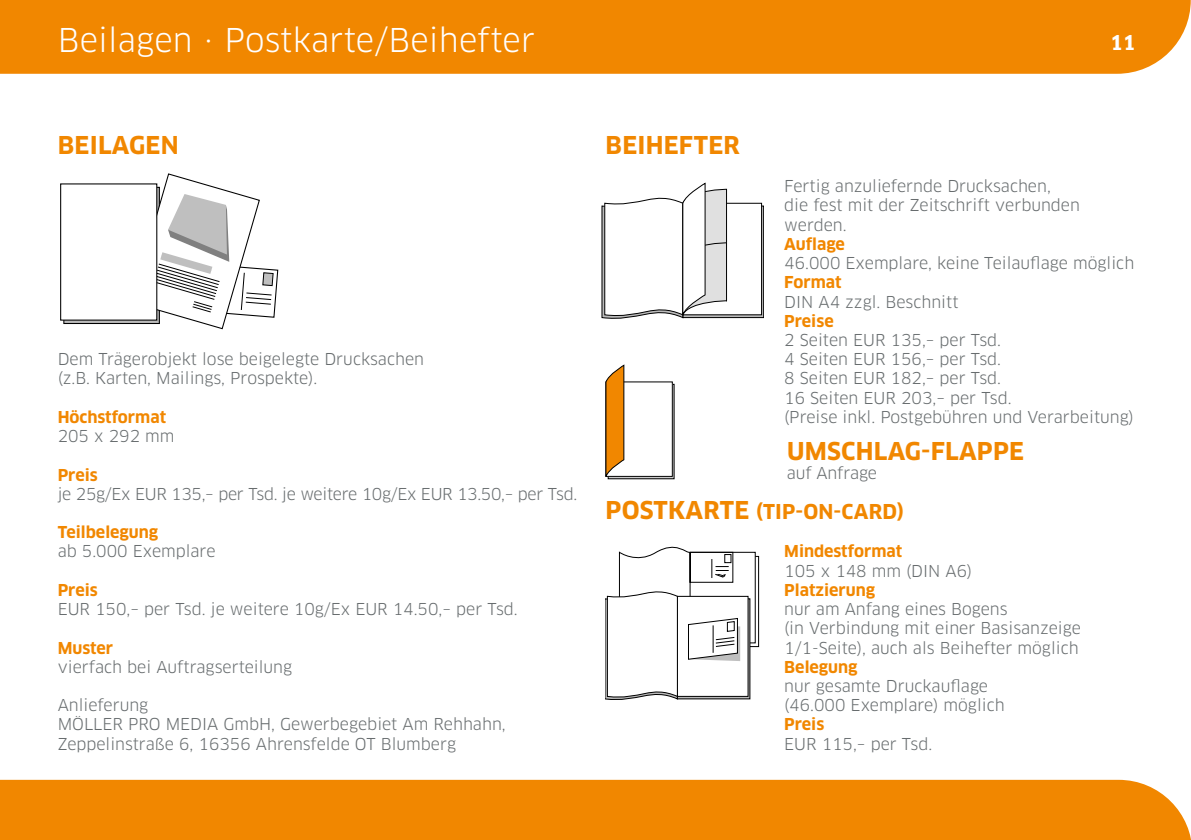
<style>
.page{position:relative;width:1191px;height:840px;background:#fff}
.page>*{position:absolute;margin:0;border:0;box-sizing:border-box;transform-origin:0 0}
.t1{font:32px "Clan OT";letter-spacing:.005em;color:#fff}
.t2{font:700 24px "Clan OT";letter-spacing:.01em;color:#f18700}
.t3{font:700 20px "Clan OT";letter-spacing:.01em;color:#f18700}
.t4{font:700 20px "Clan OT";color:#fff}
.t5{font:16px/19.2px "Clan OT";color:#676c6e}
.t6{font:16px/19.2px "Clan OT";letter-spacing:-.02em;color:#676c6e}
.t7{font:700 16px/19.2px "Clan OT";color:#f18700}
.s1{font-weight:400;color:#676c6e}
.s2{font-weight:700;color:#f18700}
.s3{font-size:24px}
</style>
<div class="page">
<div style="left:0;top:0;width:1190px;height:74px;background:#f18700"></div>
<div style="left:682px;top:205px;width:81px;height:113px;background:#818181;border:1px solid #000"></div>
<div style="left:682px;top:203px;width:80px;height:112px;background:#fff;border:1px solid #000"></div>
<svg style="left:601px;top:182px;width:126px;height:137px"></svg>
<div style="left:740px;top:555px;width:19px;height:91px;background:#fff;border:1px solid #000"></div>
<svg style="left:605px;top:546px;width:151px;height:154px"></svg>
<div style="left:607px;top:383px;width:67px;height:96px;border:1px solid #000"></div>
<div style="left:606px;top:382px;width:66px;height:94px;background:#fff"></div>
<div style="left:605px;top:381px;width:68px;height:95px;border:1px solid #000"></div>
<svg style="left:605px;top:365px;width:20px;height:111px;background:#d68b2b"></svg>
<svg style="left:130px;top:173px;width:149px;height:157px"></svg>
<div style="left:60px;top:183px;width:97px;height:137px;background:#fff;border:1px solid #000"></div>
<div style="left:0;top:779px;width:1191px;height:60px;background:#f18700"></div>
<p class="t1" style="left:58px;top:21px;width:479px">Beilagen · Postkarte/Beihefter</p>
<p class="t4" style="left:1110px;top:31px;width:27px">11</p>
<p class="t2" style="left:58px;top:131px;width:122px">BEILAGEN</p>
<p class="t5" style="left:58px;top:349px;width:368px">Dem Trägerobjekt lose beigelegte Drucksachen (z.B. Karten, Mailings, Prospekte).</p>
<p class="t7" style="left:58px;top:407px;width:118px">Höchstformat<br><span class="s1">205 x 292 mm</span></p>
<p class="t6" style="left:58px;top:465px;width:521px"><span class="s2">Preis<br></span>je 25g/Ex EUR 135,– per Tsd. je weitere 10g/Ex EUR 13.50,– per Tsd.</p>
<p class="t5" style="left:58px;top:522px;width:159px"><span class="s2">Teilbelegung<br></span>ab 5.000 Exemplare</p>
<p class="t5" style="left:58px;top:580px;width:461px"><span class="s2">Preis<br></span>EUR 150,– per Tsd. je weitere 10g/Ex EUR 14.50,– per Tsd.</p>
<p class="t5" style="left:58px;top:637px;width:236px"><span class="s2">Muster<br></span>vierfach bei Auftragserteilung</p>
<p class="t5" style="left:58px;top:695px;width:92px">Anlieferung</p>
<p class="t5" style="left:58px;top:714px;width:449px">MÖLLER PRO MEDIA GmbH, Gewerbegebiet Am Rehhahn,<br>Zeppelinstraße 6, 16356 Ahrensfelde OT Blumberg</p>
<p class="t2" style="left:605px;top:131px;width:136px">BEIHEFTER</p>
<p class="t5" style="left:784px;top:177px;width:297px">Fertig anzuliefernde Drucksachen,<br>die fest mit der Zeitschrift verbunden werden.</p>
<p class="t5" style="left:784px;top:234px;width:351px"><span class="s2">Auflage<br></span>46.000 Exemplare, keine Teilauflage möglich</p>
<p class="t5" style="left:784px;top:273px;width:218px"><span class="s2">Format<br></span>DIN A4 zzgl. Beschnitt<br><span class="s2">Preise<br></span>2 Seiten EUR 135,– per Tsd.<br>4 Seiten EUR 156,– per Tsd.</p>
<p class="t5" style="left:784px;top:369px;width:229px">8 Seiten EUR 182,– per Tsd.<br>16 Seiten EUR 203,– per Tsd.</p>
<p class="t5" style="left:784px;top:407px;width:351px">(Preise inkl. Postgebühren und Verarbeitung)</p>
<p class="t2" style="left:787px;top:437px;width:239px">UMSCHLAG-FLAPPE</p>
<p class="t5" style="left:787px;top:463px;width:92px">auf Anfrage</p>
<p class="t3" style="left:605px;top:499px;width:300px"><span class="s3">POSTKARTE</span> (TIP-ON-CARD)</p>
<p class="t5" style="left:784px;top:541px;width:189px"><span class="s2">Mindestformat<br></span>105 x 148 mm (DIN A6)</p>
<p class="t5" style="left:784px;top:580px;width:298px"><span class="s2">Platzierung<br></span>nur am Anfang eines Bogens<br>(in Verbindung mit einer Basisanzeige<br>1/1-Seite), auch als Beihefter möglich</p>
<p class="t5" style="left:784px;top:657px;width:222px"><span class="s2">Belegung<br></span>nur gesamte Druckauflage (46.000 Exemplare) möglich</p>
<p class="t5" style="left:784px;top:714px;width:149px"><span class="s2">Preis<br></span>EUR 115,– per Tsd.</p>
</div>
